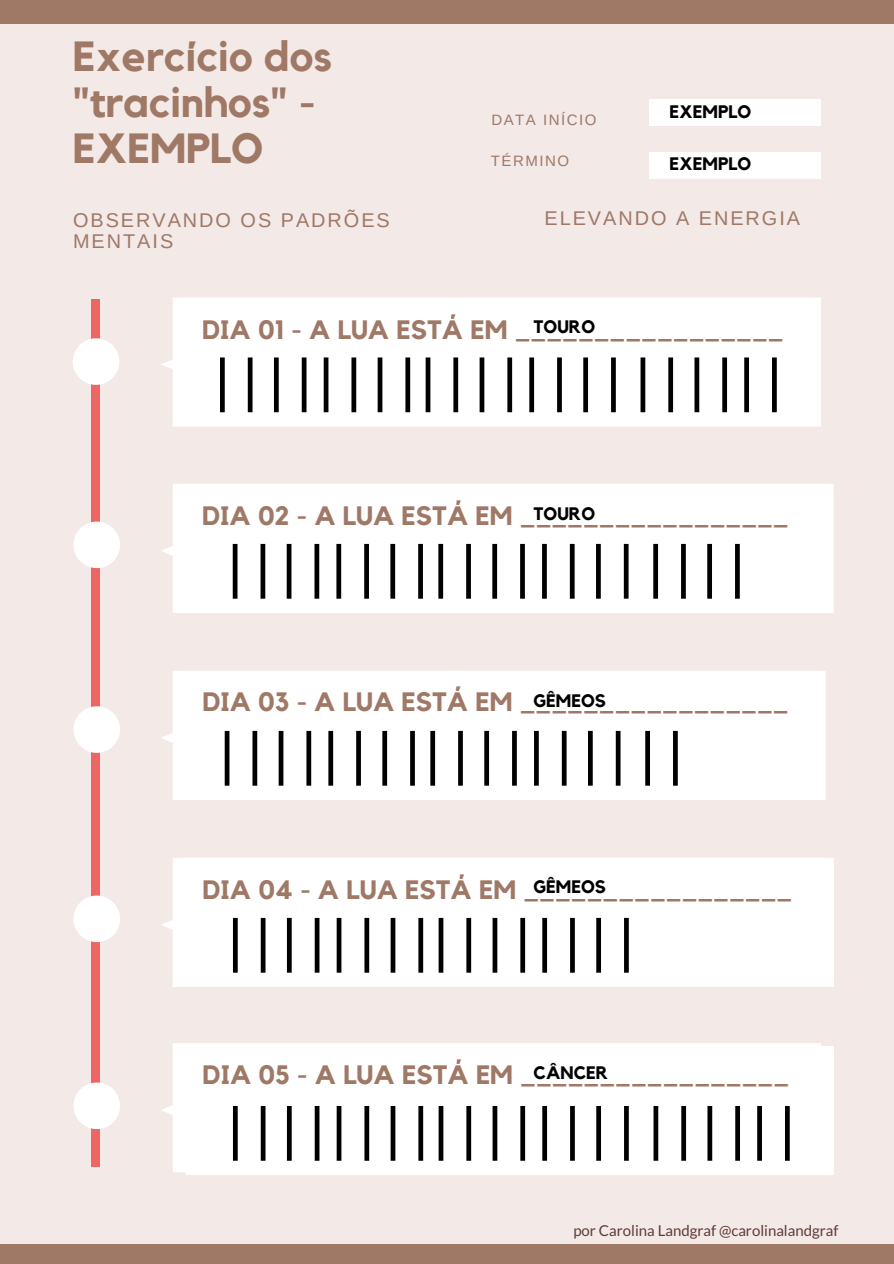
<style>
.page{position:relative;width:894px;height:1264px;background:#fff}
.page>*{position:absolute;margin:0;border:0;box-sizing:border-box;transform-origin:0 0}
.t1{font:700 42px/46.2px "Kollektif";color:#9f7866}
.t2{font:700 26.55px "Kollektif";color:#9f7866}
.t3{font:19.8px/21.5px "Arimo";letter-spacing:.1em;color:#9f7866}
.t4{font:700 18px "Kollektif";color:#000}
.t5{font:15px "Lato";color:#5f3a35}
.t6{font:15px "Arimo";letter-spacing:.1em;color:#9f7866}
</style>
<div class="page">
<div style="left:0;top:0;width:893px;height:1263px;background:#f3e9e7"></div>
<div style="left:161px;top:297px;width:659px;height:129px;background:#fff"></div>
<svg style="left:162px;top:1043px;width:658px;height:129px;fill:#fdfcfc"></svg>
<div style="left:92px;top:299px;width:7px;height:867px;background:#ee6664"></div>
<svg style="left:73px;top:521px;width:47px;height:47px"></svg>
<svg style="left:73px;top:706px;width:47px;height:46px"></svg>
<svg style="left:73px;top:895px;width:47px;height:47px"></svg>
<svg style="left:73px;top:1082px;width:47px;height:47px"></svg>
<svg style="left:73px;top:338px;width:46px;height:47px"></svg>
<div style="left:0;top:1244px;width:893px;height:19px;background:#9f7866"></div>
<div style="left:0;top:0;width:893px;height:24px;background:#9f7866"></div>
<div style="left:649px;top:100px;width:171px;height:26px;background:#fff"></div>
<div style="left:649px;top:152px;width:171px;height:26px;background:#fff"></div>
<div style="left:165px;top:671px;width:660px;height:129px;background:#fff"></div>
<svg style="left:225px;top:731px;width:4px;height:54px"></svg>
<svg style="left:252px;top:731px;width:5px;height:54px"></svg>
<svg style="left:278px;top:731px;width:5px;height:54px"></svg>
<svg style="left:306px;top:731px;width:5px;height:54px"></svg>
<svg style="left:328px;top:731px;width:5px;height:54px"></svg>
<svg style="left:356px;top:731px;width:5px;height:54px"></svg>
<svg style="left:382px;top:731px;width:5px;height:54px"></svg>
<svg style="left:410px;top:731px;width:5px;height:54px"></svg>
<svg style="left:430px;top:731px;width:5px;height:54px"></svg>
<svg style="left:458px;top:731px;width:4px;height:54px"></svg>
<svg style="left:484px;top:731px;width:5px;height:54px"></svg>
<svg style="left:512px;top:731px;width:4px;height:54px"></svg>
<svg style="left:534px;top:731px;width:4px;height:54px"></svg>
<svg style="left:561px;top:731px;width:5px;height:54px"></svg>
<svg style="left:588px;top:731px;width:4px;height:54px"></svg>
<svg style="left:615px;top:731px;width:5px;height:54px"></svg>
<svg style="left:645px;top:731px;width:4px;height:54px"></svg>
<svg style="left:672px;top:731px;width:5px;height:54px"></svg>
<div style="left:174px;top:858px;width:659px;height:129px;background:#fff"></div>
<svg style="left:233px;top:917px;width:5px;height:55px"></svg>
<svg style="left:261px;top:917px;width:4px;height:55px"></svg>
<svg style="left:287px;top:917px;width:4px;height:55px"></svg>
<svg style="left:314px;top:917px;width:5px;height:55px"></svg>
<svg style="left:336px;top:917px;width:5px;height:55px"></svg>
<svg style="left:364px;top:917px;width:5px;height:55px"></svg>
<svg style="left:390px;top:917px;width:5px;height:55px"></svg>
<svg style="left:418px;top:917px;width:5px;height:55px"></svg>
<svg style="left:438px;top:917px;width:5px;height:55px"></svg>
<svg style="left:466px;top:917px;width:5px;height:55px"></svg>
<svg style="left:492px;top:917px;width:5px;height:55px"></svg>
<svg style="left:520px;top:917px;width:5px;height:55px"></svg>
<svg style="left:542px;top:917px;width:5px;height:55px"></svg>
<svg style="left:570px;top:917px;width:4px;height:55px"></svg>
<svg style="left:596px;top:917px;width:5px;height:55px"></svg>
<svg style="left:624px;top:917px;width:4px;height:55px"></svg>
<div style="left:174px;top:1045px;width:659px;height:130px;background:#fff"></div>
<svg style="left:233px;top:1105px;width:5px;height:55px"></svg>
<svg style="left:261px;top:1105px;width:4px;height:55px"></svg>
<svg style="left:287px;top:1105px;width:4px;height:55px"></svg>
<svg style="left:314px;top:1105px;width:5px;height:55px"></svg>
<svg style="left:336px;top:1105px;width:5px;height:55px"></svg>
<svg style="left:364px;top:1105px;width:5px;height:55px"></svg>
<svg style="left:390px;top:1105px;width:5px;height:55px"></svg>
<svg style="left:418px;top:1105px;width:5px;height:55px"></svg>
<svg style="left:438px;top:1105px;width:5px;height:55px"></svg>
<svg style="left:466px;top:1105px;width:5px;height:55px"></svg>
<svg style="left:492px;top:1105px;width:5px;height:55px"></svg>
<svg style="left:520px;top:1105px;width:5px;height:55px"></svg>
<svg style="left:542px;top:1105px;width:5px;height:55px"></svg>
<svg style="left:570px;top:1105px;width:4px;height:55px"></svg>
<svg style="left:596px;top:1105px;width:5px;height:55px"></svg>
<svg style="left:624px;top:1105px;width:4px;height:55px"></svg>
<svg style="left:653px;top:1105px;width:5px;height:55px"></svg>
<svg style="left:681px;top:1105px;width:4px;height:55px"></svg>
<svg style="left:707px;top:1105px;width:5px;height:55px"></svg>
<svg style="left:735px;top:1105px;width:4px;height:55px"></svg>
<svg style="left:757px;top:1105px;width:4px;height:55px"></svg>
<svg style="left:784px;top:1105px;width:5px;height:55px"></svg>
<div style="left:173px;top:484px;width:660px;height:129px;background:#fff"></div>
<svg style="left:233px;top:544px;width:4px;height:54px"></svg>
<svg style="left:260px;top:544px;width:5px;height:54px"></svg>
<svg style="left:286px;top:544px;width:5px;height:54px"></svg>
<svg style="left:314px;top:544px;width:5px;height:54px"></svg>
<svg style="left:336px;top:544px;width:5px;height:54px"></svg>
<svg style="left:364px;top:544px;width:5px;height:54px"></svg>
<svg style="left:390px;top:544px;width:5px;height:54px"></svg>
<svg style="left:418px;top:544px;width:5px;height:54px"></svg>
<svg style="left:438px;top:544px;width:5px;height:54px"></svg>
<svg style="left:466px;top:544px;width:5px;height:54px"></svg>
<svg style="left:492px;top:544px;width:5px;height:54px"></svg>
<svg style="left:520px;top:544px;width:4px;height:54px"></svg>
<svg style="left:542px;top:544px;width:4px;height:54px"></svg>
<svg style="left:569px;top:544px;width:5px;height:54px"></svg>
<svg style="left:596px;top:544px;width:4px;height:54px"></svg>
<svg style="left:623px;top:544px;width:5px;height:54px"></svg>
<svg style="left:653px;top:544px;width:5px;height:54px"></svg>
<svg style="left:681px;top:544px;width:4px;height:54px"></svg>
<svg style="left:707px;top:544px;width:4px;height:54px"></svg>
<svg style="left:734px;top:544px;width:5px;height:54px"></svg>
<svg style="left:220px;top:357px;width:5px;height:55px"></svg>
<svg style="left:248px;top:357px;width:4px;height:55px"></svg>
<svg style="left:274px;top:357px;width:4px;height:55px"></svg>
<svg style="left:301px;top:357px;width:5px;height:55px"></svg>
<svg style="left:323px;top:357px;width:5px;height:55px"></svg>
<svg style="left:351px;top:357px;width:5px;height:55px"></svg>
<svg style="left:377px;top:357px;width:5px;height:55px"></svg>
<svg style="left:405px;top:357px;width:5px;height:55px"></svg>
<svg style="left:425px;top:357px;width:5px;height:55px"></svg>
<svg style="left:453px;top:357px;width:5px;height:55px"></svg>
<svg style="left:479px;top:357px;width:5px;height:55px"></svg>
<svg style="left:507px;top:357px;width:5px;height:55px"></svg>
<svg style="left:529px;top:357px;width:5px;height:55px"></svg>
<svg style="left:557px;top:357px;width:4px;height:55px"></svg>
<svg style="left:583px;top:357px;width:5px;height:55px"></svg>
<svg style="left:611px;top:357px;width:4px;height:55px"></svg>
<svg style="left:640px;top:357px;width:5px;height:55px"></svg>
<svg style="left:668px;top:357px;width:5px;height:55px"></svg>
<svg style="left:694px;top:357px;width:5px;height:55px"></svg>
<svg style="left:722px;top:357px;width:4px;height:55px"></svg>
<svg style="left:744px;top:357px;width:4px;height:55px"></svg>
<svg style="left:771px;top:357px;width:5px;height:55px"></svg>
<h1 class="t1" style="left:73px;top:35px;width:261px">Exercício dos "tracinhos" -<br>EXEMPLO</h1>
<p class="t3" style="left:73px;top:209px;width:318px">OBSERVANDO OS PADRÕES<br>MENTAIS</p>
<p class="t6" style="left:491px;top:111px;width:107px">DATA INÍCIO</p>
<p class="t6" style="left:490px;top:152px;width:80px">TÉRMINO</p>
<p class="t4" style="left:669px;top:103px;width:83px">EXEMPLO</p>
<p class="t4" style="left:669px;top:155px;width:83px">EXEMPLO</p>
<p class="t3" style="left:544px;top:207px;width:257px">ELEVANDO A ENERGIA</p>
<p class="t2" style="left:202px;top:317px;width:583px">DIA 01 - A LUA ESTÁ EM _________________</p>
<p class="t4" style="left:533px;top:318px;width:63px">TOURO</p>
<p class="t2" style="left:202px;top:503px;width:588px">DIA 02 - A LUA ESTÁ EM _________________</p>
<p class="t4" style="left:533px;top:505px;width:63px">TOURO</p>
<p class="t2" style="left:202px;top:689px;width:587px">DIA 03 - A LUA ESTÁ EM _________________</p>
<p class="t4" style="left:533px;top:692px;width:74px">GÊMEOS</p>
<p class="t2" style="left:202px;top:877px;width:591px">DIA 04 - A LUA ESTÁ EM _________________</p>
<p class="t4" style="left:533px;top:878px;width:74px">GÊMEOS</p>
<p class="t2" style="left:202px;top:1062px;width:588px">DIA 05 - A LUA ESTÁ EM _________________</p>
<p class="t4" style="left:533px;top:1064px;width:76px">CÂNCER</p>
<p class="t5" style="left:573px;top:1221px;width:266px">por Carolina Landgraf @carolinalandgraf</p>
</div>
